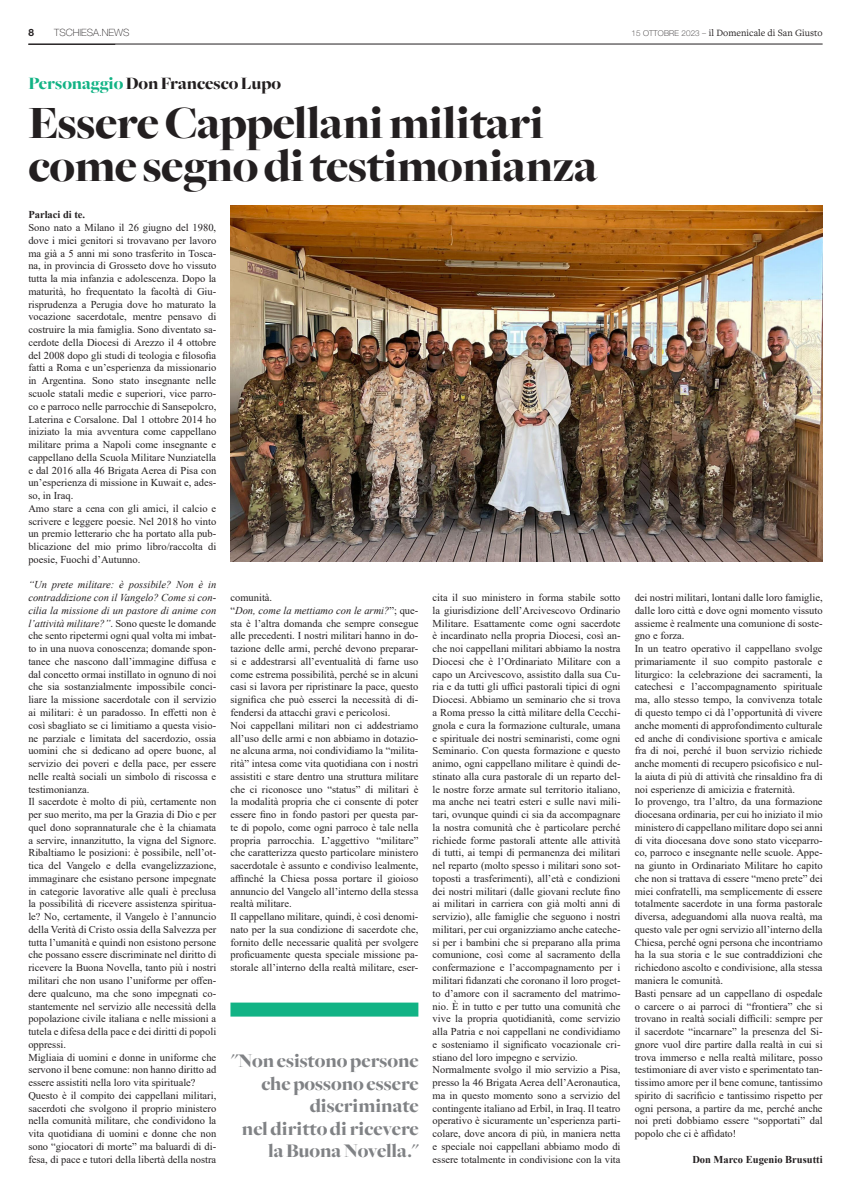
<style>
.page{position:relative;width:851px;height:1191px;background:#fff}
.page>*{position:absolute;margin:0;border:0;box-sizing:border-box;transform-origin:0 0}
.t1{font:900 48px "Freight Big";letter-spacing:-.01em;color:#231f20}
.t2{font:900 20px "Freight Big";color:#808285}
.t3{font:900 18px "Freight Big";color:#231f20}
.t4{font:10.5px/12.8px "Times New Roman";color:#231f20;text-align:justify}
.t5{font:700 10.5px "Times New Roman";color:#231f20}
.t6{font:10px "Freight Text Pro";color:#231f20}
.t7{font:100 10px "Helvetica Neue LT Std";color:#231f20}
.t8{font:700 10px "Helvetica Neue LT Std";color:#231f20}
.s1{font-family:"Helvetica Neue LT Std";font-weight:100;font-size:8px}
.s2{color:#12b385}
.s3{font-style:italic}
</style>
<div class="page">
<hr style="left:28px;top:44px;width:794px;height:1px;background:#231f20">
<img style="left:230px;top:206px;width:592px;height:355px">
<div style="left:230px;top:1002px;width:188px;height:14px;background:#12b385"></div>
<p class="t8" style="left:28px;top:26px;width:7px">8</p>
<p class="t7" style="left:54px;top:26px;width:77px">TSCHIESA.NEWS</p>
<p class="t6" style="left:631px;top:26px;width:192px"><span class="s1">15 OTTOBRE 2023 –</span> il Domenicale di San Giusto</p>
<p class="t3" style="left:28px;top:74px;width:254px"><span class="s2">Personaggio</span> Don Francesco Lupo</p>
<p class="t1" style="left:28px;top:96px;width:517px">Essere Cappellani militari</p>
<p class="t1" style="left:28px;top:139px;width:570px">come segno di testimonianza</p>
<p class="t5" style="left:28px;top:207px;width:58px">Parlaci di te.</p>
<p class="t4" style="left:28px;top:221px;width:189px">Sono nato a Milano il 26 giugno del 1980, dove i miei genitori si trovavano per lavoro ma già a 5 anni mi sono trasferito in Tosca&shy;na, in provincia di Grosseto dove ho vissuto tutta la mia infanzia e adolescenza. Dopo la maturità, ho frequentato la facoltà di Giu&shy;risprudenza a Perugia dove ho maturato la vocazione sacerdotale, mentre pensavo di costruire la mia famiglia. Sono diventato sa&shy;cerdote della Diocesi di Arezzo il 4 ottobre del 2008 dopo gli studi di teologia e filosofia fatti a Roma e un’esperienza da missionario in Argentina. Sono stato insegnante nelle scuole statali medie e superiori, vice parro&shy;co e parroco nelle parrocchie di Sansepolcro, Laterina e Corsalone. Dal 1 ottobre 2014 ho iniziato la mia avventura come cappellano militare prima a Napoli come insegnante e cappellano della Scuola Militare Nunziatella e dal 2016 alla 46 Brigata Aerea di Pisa con un’esperienza di missione in Kuwait e, ades&shy;so, in Iraq.</p>
<p class="t4" style="left:28px;top:501px;width:189px">Amo stare a cena con gli amici, il calcio e scrivere e leggere poesie. Nel 2018 ho vinto un premio letterario che ha portato alla pub&shy;blicazione del mio primo libro/raccolta di poesie, Fuochi d’Autunno.</p>
<p class="t4" style="left:28px;top:578px;width:189px"><span class="s3">“Un prete militare: è possibile? Non è in contraddizione con il Vangelo? Come si con&shy;cilia la missione di un pastore di anime con l’attività militare?”</span>. Sono queste le domande che sento ripetermi ogni qual volta mi imbat&shy;to in una nuova conoscenza; domande spon&shy;tanee che nascono dall’immagine diffusa e dal concetto ormai instillato in ognuno di noi che sia sostanzialmente impossibile conci&shy;liare la missione sacerdotale con il servizio ai militari: è un paradosso. In effetti non è così sbagliato se ci limitiamo a questa visio&shy;ne parziale e limitata del sacerdozio, ossia uomini che si dedicano ad opere buone, al servizio dei poveri e della pace, per essere nelle realtà sociali un simbolo di riscossa e testimonianza.</p>
<p class="t4" style="left:28px;top:795px;width:189px">Il sacerdote è molto di più, certamente non per suo merito, ma per la Grazia di Dio e per quel dono soprannaturale che è la chiamata a servire, innanzitutto, la vigna del Signore.<br>Ribaltiamo le posizioni: è possibile, nell’ot&shy;tica del Vangelo e della evangelizzazione, immaginare che esistano persone impegnate in categorie lavorative alle quali è preclusa la possibilità di ricevere assistenza spiritua&shy;le? No, certamente, il Vangelo è l’annuncio della Verità di Cristo ossia della Salvezza per tutta l’umanità e quindi non esistono persone che possano essere discriminate nel diritto di ricevere la Buona Novella, tanto più i nostri militari che non usano l’uniforme per offen&shy;dere qualcuno, ma che sono impegnati co&shy;stantemente nel servizio alle necessità della popolazione civile italiana e nelle missioni a tutela e difesa della pace e dei diritti di popoli oppressi.</p>
<p class="t4" style="left:28px;top:1050px;width:189px">Migliaia di uomini e donne in uniforme che servono il bene comune: non hanno diritto ad essere assistiti nella loro vita spirituale?</p>
<p class="t4" style="left:28px;top:1088px;width:189px">Questo è il compito dei cappellani militari, sacerdoti che svolgono il proprio ministero nella comunità militare, che condividono la vita quotidiana di uomini e donne che non sono “giocatori di morte” ma baluardi di di&shy;fesa, di pace e tutori della libertà della nostra</p>
<p class="t4" style="left:230px;top:591px;width:43px">comunità.</p>
<p class="t4" style="left:230px;top:603px;width:189px">“<span class="s3">Don, come la mettiamo con le armi?</span>”; que&shy;sta è l’altra domanda che sempre consegue alle precedenti. I nostri militari hanno in do&shy;tazione delle armi, perché devono preparar&shy;si e addestrarsi all’eventualità di farne uso come estrema possibilità, perché se in alcuni casi si lavora per ripristinare la pace, questo significa che può esserci la necessità di di&shy;fendersi da attacchi gravi e pericolosi.</p>
<p class="t4" style="left:230px;top:718px;width:189px">Noi cappellani militari non ci addestriamo all’uso delle armi e non abbiamo in dotazio&shy;ne alcuna arma, noi condividiamo la “milita&shy;rità” intesa come vita quotidiana con i nostri assistiti e stare dentro una struttura militare che ci riconosce uno “status” di militari è la modalità propria che ci consente di poter essere fino in fondo pastori per questa par&shy;te di popolo, come ogni parroco è tale nella propria parrocchia. L’aggettivo “militare” che caratterizza questo particolare ministero sacerdotale è assunto e condiviso lealmente, affinché la Chiesa possa portare il gioioso annuncio del Vangelo all’interno della stessa realtà militare.</p>
<p class="t4" style="left:230px;top:910px;width:189px">Il cappellano militare, quindi, è così denomi&shy;nato per la sua condizione di sacerdote che, fornito delle necessarie qualità per svolgere proficuamente questa speciale missione pa&shy;storale all’interno della realtà militare, eser-</p>
<p class="t4" style="left:432px;top:591px;width:189px">cita il suo ministero in forma stabile sotto la giurisdizione dell’Arcivescovo Ordinario Militare. Esattamente come ogni sacerdote è incardinato nella propria Diocesi, così an&shy;che noi cappellani militari abbiamo la nostra Diocesi che è l’Ordinariato Militare con a capo un Arcivescovo, assistito dalla sua Cu&shy;ria e da tutti gli uffici pastorali tipici di ogni Diocesi. Abbiamo un seminario che si trova a Roma presso la città militare della Cecchi&shy;gnola e cura la formazione culturale, umana e spirituale dei nostri seminaristi, come ogni Seminario. Con questa formazione e questo animo, ogni cappellano militare è quindi de&shy;stinato alla cura pastorale di un reparto del&shy;le nostre forze armate sul territorio italiano, ma anche nei teatri esteri e sulle navi mili&shy;tari, ovunque quindi ci sia da accompagnare la nostra comunità che è particolare perché richiede forme pastorali attente alle attività di tutti, ai tempi di permanenza dei militari nel reparto (molto spesso i militari sono sot&shy;toposti a trasferimenti), all’età e condizioni dei nostri militari (dalle giovani reclute fino ai militari in carriera con già molti anni di servizio), alle famiglie che seguono i nostri militari, per cui organizziamo anche cateche&shy;si per i bambini che si preparano alla prima comunione, così come al sacramento della confermazione e l’accompagnamento per i militari fidanzati che coronano il loro proget&shy;to d’amore con il sacramento del matrimo&shy;nio. È in tutto e per tutto una comunità che vive la propria quotidianità, come servizio alla Patria e noi cappellani ne condividiamo e sosteniamo il significato vocazionale cri&shy;stiano del loro impegno e servizio.</p>
<p class="t4" style="left:432px;top:1063px;width:189px">Normalmente svolgo il mio servizio a Pisa, presso la 46 Brigata Aerea dell’Aeronautica, ma in questo momento sono a servizio del contingente italiano ad Erbil, in Iraq. Il teatro operativo è sicuramente un’esperienza parti&shy;colare, dove ancora di più, in maniera netta e speciale noi cappellani abbiamo modo di essere totalmente in condivisione con la vita</p>
<p class="t2" style="left:231px;top:1050px;width:189px">"Non esistono persone</p>
<p class="t2" style="left:261px;top:1072px;width:159px">che possono essere</p>
<p class="t2" style="left:309px;top:1095px;width:111px">discriminate</p>
<p class="t2" style="left:242px;top:1117px;width:178px">nel diritto di ricevere</p>
<p class="t2" style="left:268px;top:1140px;width:152px">la Buona Novella."</p>
<p class="t4" style="left:634px;top:591px;width:189px">dei nostri militari, lontani dalle loro famiglie, dalle loro città e dove ogni momento vissuto assieme è realmente una comunione di soste&shy;gno e forza.</p>
<p class="t4" style="left:634px;top:642px;width:189px">In un teatro operativo il cappellano svolge primariamente il suo compito pastorale e liturgico: la celebrazione dei sacramenti, la catechesi e l’accompagnamento spirituale ma, allo stesso tempo, la convivenza totale di questo tempo ci dà l’opportunità di vivere anche momenti di approfondimento culturale ed anche di condivisione sportiva e amicale fra di noi, perché il buon servizio richiede anche momenti di recupero psicofisico e nul&shy;la aiuta di più di attività che rinsaldino fra di noi esperienze di amicizia e fraternità.</p>
<p class="t4" style="left:634px;top:795px;width:189px">Io provengo, tra l’altro, da una formazione diocesana ordinaria, per cui ho iniziato il mio ministero di cappellano militare dopo sei anni di vita diocesana dove sono stato viceparro&shy;co, parroco e insegnante nelle scuole. Appe&shy;na giunto in Ordinariato Militare ho capito che non si trattava di essere “meno prete” dei miei confratelli, ma semplicemente di essere totalmente sacerdote in una forma pastorale diversa, adeguandomi alla nuova realtà, ma questo vale per ogni servizio all’interno della Chiesa, perché ogni persona che incontriamo ha la sua storia e le sue contraddizioni che richiedono ascolto e condivisione, alla stessa maniera le comunità.</p>
<p class="t4" style="left:634px;top:986px;width:189px">Basti pensare ad un cappellano di ospedale o carcere o ai parroci di “frontiera” che si trovano in realtà sociali difficili: sempre per il sacerdote “incarnare” la presenza del Si&shy;gnore vuol dire partire dalla realtà in cui si trova immerso e nella realtà militare, posso testimoniare di aver visto e sperimentato tan&shy;tissimo amore per il bene comune, tantissimo spirito di sacrificio e tantissimo rispetto per ogni persona, a partire da me, perché anche noi preti dobbiamo essere “sopportati” dal popolo che ci è affidato!</p>
<p class="t5" style="left:692px;top:1151px;width:132px">Don Marco Eugenio Brusutti</p>
</div>
